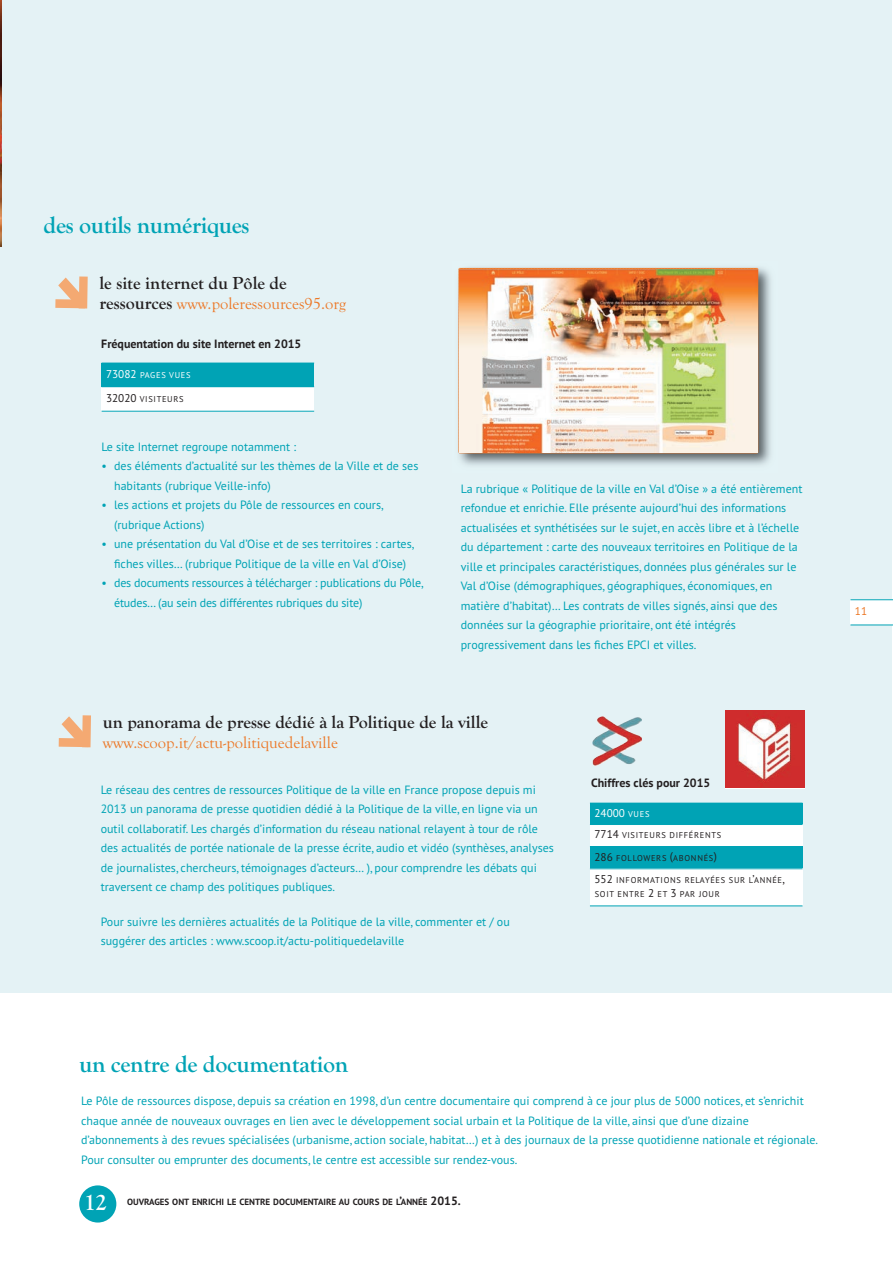
<style>
.page{position:relative;width:893px;height:1263px;background:#fff}
.page>*{position:absolute;margin:0;border:0;box-sizing:border-box;transform-origin:0 0}
.t1{font:700 24px "Goudy Old Style T";letter-spacing:-.015em;color:#00a3b5}
.t2{font:700 24px "Goudy Old Style T";color:#fff}
.t3{font:700 18px "Goudy Old Style T";color:#231f20}
.t4{font:16.5px "Goudy Old Style T";color:#ec7827}
.t5{font:12px/19.5px "PT Sans";color:#00a3b5}
.t6{font:700 12px "PT Sans";color:#231f20}
.t7{font:11.25px "PT Sans";color:#fff}
.t8{font:11.25px "PT Sans";color:#ec7827}
.t9{font:700 9px "PT Sans";color:#231f20}
.t10{font:8.4px/13.5px "PT Sans";letter-spacing:.08em;color:#231f20}
.t11{font:8.4px "PT Sans";letter-spacing:.08em;color:#fff}
.s1{font-weight:700;font-size:18px;color:#231f20}
.s2{font-size:11.25px}
.s3{font-size:8.4px}
.s4{font-size:12px}
</style>
<div class="page">
<div style="left:0;top:0;width:892px;height:992px;background:#e4f2f5"></div>
<div style="left:102px;top:363px;width:212px;height:24px;background:#00a3b5"></div>
<div style="left:102px;top:387px;width:212px;height:24px;background:#fff"></div>
<hr style="left:102px;top:411px;width:212px;height:1px;background:#00a3b5">
<img style="left:458px;top:267px;width:313px;height:198px">
<img style="left:459px;top:270px;width:299px;height:183px">
<svg style="left:55px;top:276px;width:33px;height:32px"></svg>
<div style="left:590px;top:803px;width:212px;height:21px;background:#00a3b5"></div>
<div style="left:590px;top:824px;width:212px;height:23px;background:#fff"></div>
<div style="left:590px;top:847px;width:212px;height:22px;background:#00a3b5"></div>
<div style="left:590px;top:869px;width:212px;height:37px;background:#fff"></div>
<hr style="left:590px;top:824px;width:212px;height:1px;background:#00a3b5">
<hr style="left:590px;top:846px;width:212px;height:1px;background:#00a3b5">
<hr style="left:590px;top:906px;width:212px;height:1px;background:#00a3b5">
<div style="left:726px;top:710px;width:79px;height:78px;background:#cf2c2d"></div>
<img style="left:737px;top:716px;width:54px;height:65px">
<svg style="left:59px;top:715px;width:32px;height:32px"></svg>
<img style="left:0;top:0;width:2px;height:247px">
<div style="left:850px;top:600px;width:43px;height:25px;background:#fff"></div>
<hr style="left:850px;top:599px;width:43px;height:1px;background:#00a3b5">
<hr style="left:850px;top:625px;width:43px;height:1px;background:#00a3b5">
<img style="left:592px;top:716px;width:50px;height:50px">
<div style="left:79px;top:1185px;width:37px;height:37px;background:#00a3b5;border-radius:50%"></div>
<h1 class="t1" style="left:44px;top:211px;width:208px">des outils numériques</h1>
<h2 class="t3" style="left:99px;top:273px;width:189px">le site internet du Pôle de</h2>
<h3 class="t4" style="left:99px;top:293px;width:248px"><span class="s1">ressources</span> www.poleressources95.org</h3>
<p class="t6" style="left:101px;top:336px;width:202px">Fréquentation du site Internet en 2015</p>
<p class="t11" style="left:106px;top:369px;width:86px"><span class="s2">73082</span> PAGES VUES</p>
<p class="t10" style="left:106px;top:392px;width:79px"><span class="s2">32020</span> VISITEURS</p>
<p class="t5" style="left:101px;top:437px;width:196px">Le site Internet regroupe notamment :</p>
<p class="t5" style="left:114px;top:456px;width:306px;text-indent:-13px">• des éléments d’actualité sur les thèmes de la Ville et de ses habitants (rubrique Veille-info)</p>
<p class="t5" style="left:114px;top:495px;width:271px;text-indent:-13px">• les actions et projets du Pôle de ressources en cours, (rubrique Actions)</p>
<p class="t5" style="left:101px;top:534px;width:314px;text-align:center">• une présentation du Val d’Oise et de ses territoires : cartes, fiches villes… (rubrique Politique de la ville en Val d’Oise)</p>
<p class="t5" style="left:114px;top:573px;width:311px;text-indent:-13px">• des documents ressources à télécharger : publications du Pôle, études… (au sein des différentes rubriques du site)</p>
<p class="t5" style="left:461px;top:478px;width:343px">La rubrique « Politique de la ville en Val d’Oise » a été entièrement refondue et enrichie. Elle présente aujourd’hui des informations actualisées et synthétisées sur le sujet, en accès libre et à l’échelle du département : carte des nouveaux territoires en Politique de la ville et principales caractéristiques, données plus générales sur le Val d’Oise (démographiques, géographiques, économiques, en matière d’habitat)… Les contrats de villes signés, ainsi que des données sur la géographie prioritaire, ont été intégrés progressivement dans les fiches EPCI et villes.</p>
<h2 class="t3" style="left:103px;top:711px;width:387px">un panorama de presse dédié à la Politique de la ville</h2>
<h3 class="t4" style="left:103px;top:732px;width:237px">www.scoop.it/actu-politiquedelaville</h3>
<p class="t5" style="left:101px;top:780px;width:455px">Le réseau des centres de ressources Politique de la ville en France propose depuis mi 2013 un panorama de presse quotidien dédié à la Politique de la ville, en ligne via un outil collaboratif. Les chargés d’information du réseau national relayent à tour de rôle des actualités de portée nationale de la presse écrite, audio et vidéo (synthèses, analyses de journalistes, chercheurs, témoignages d’acteurs… ), pour comprendre les débats qui traversent ce champ des politiques publiques.</p>
<p class="t5" style="left:101px;top:912px;width:411px">Pour suivre les dernières actualités de la Politique de la ville, commenter et / ou suggérer des articles : www.scoop.it/actu-politiquedelaville</p>
<p class="t6" style="left:591px;top:775px;width:121px">Chiffres clés pour 2015</p>
<p class="t7" style="left:594px;top:805px;width:57px">24000 <span class="s3">VUES</span></p>
<p class="t10" style="left:594px;top:828px;width:128px"><span class="s2">7714</span> VISITEURS DIFFÉRENTS</p>
<p class="t10" style="left:594px;top:851px;width:124px"><span class="s2">286</span> FOLLOWERS <span class="s2">(</span>ABONNÉS<span class="s2">)</span></p>
<p class="t10" style="left:594px;top:873px;width:192px"><span class="s2">552</span> INFORMATIONS RELAYÉES SUR L<span class="s2">’</span>ANNÉE<span class="s2">,<br></span>SOIT ENTRE <span class="s2">2</span> ET <span class="s2">3</span> PAR JOUR</p>
<p class="t8" style="left:855px;top:604px;width:14px">11</p>
<h1 class="t1" style="left:79px;top:1049px;width:271px">un centre de documentation</h1>
<p class="t5" style="left:81px;top:1091px;width:738px">Le Pôle de ressources dispose, depuis sa création en 1998, d’un centre documentaire qui comprend à ce jour plus de 5000 notices, et s’enrichit chaque année de nouveaux ouvrages en lien avec le développement social urbain et la Politique de la ville, ainsi que d’une dizaine d’abonnements à des revues spécialisées (urbanisme, action sociale, habitat…) et à des journaux de la presse quotidienne nationale et régionale.<br>Pour consulter ou emprunter des documents, le centre est accessible sur rendez-vous.</p>
<h1 class="t2" style="left:84px;top:1188px;width:25px">12</h1>
<p class="t9" style="left:127px;top:1196px;width:335px">OUVRAGES ONT ENRICHI LE CENTRE DOCUMENTAIRE AU COURS DE L<span class="s4">’</span>ANNÉE <span class="s4">2015.</span></p>
</div>
